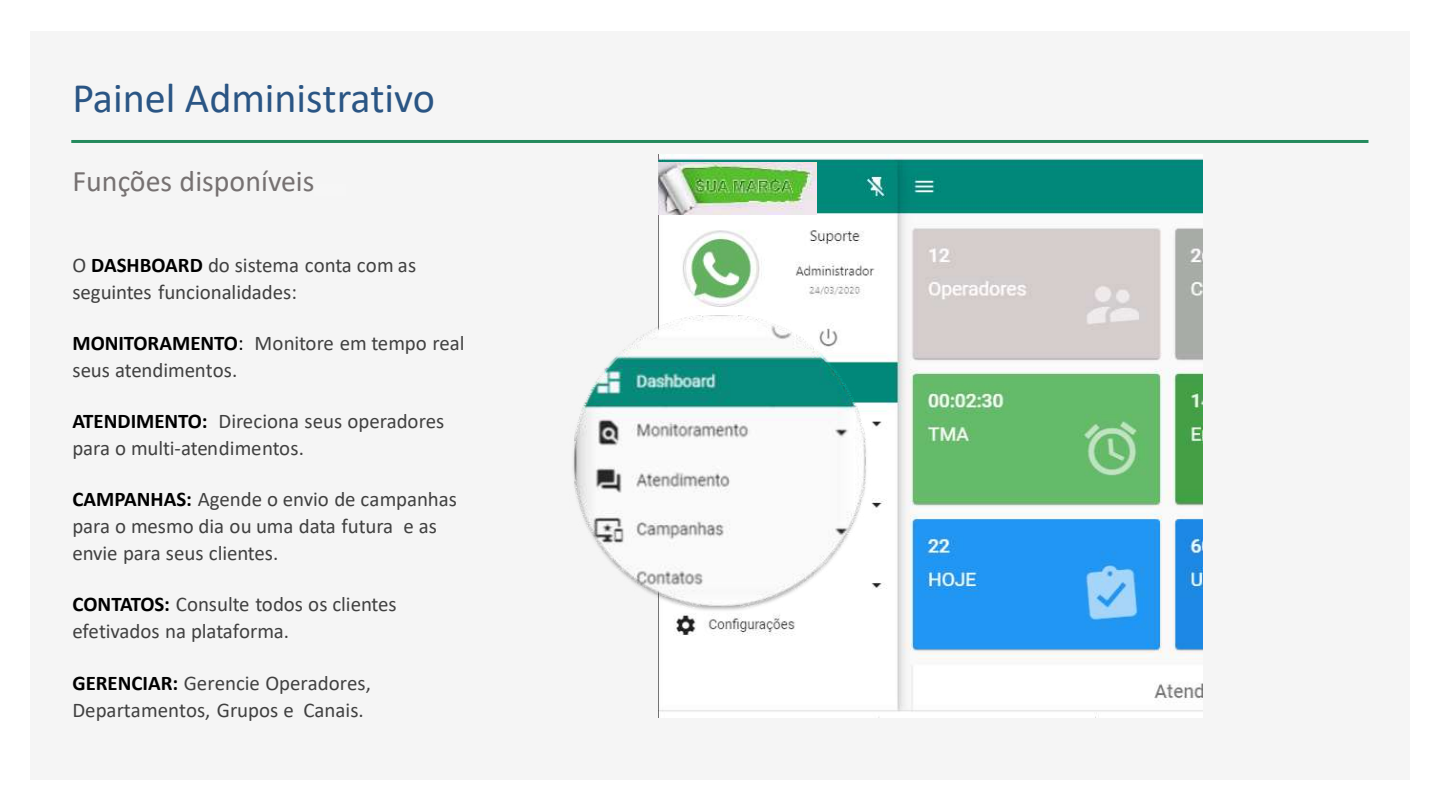
<style>
.page{position:relative;width:1440px;height:810px;background:#fff}
.page>*{position:absolute;margin:0;border:0;box-sizing:border-box;transform-origin:0 0}
.t1{font:42.15px "Calibri";color:#2a5584}
.t2{font:29.85px "Calibri";color:#767171}
.t3{font:20.85px/27px "Calibri";letter-spacing:-.005em;color:#404040}
.s1{font-weight:700;color:#000}
.s2{color:#000}
</style>
<div class="page">
<div style="left:30px;top:31px;width:1380px;height:748px;background:#f5f5f5"></div>
<hr style="left:71px;top:140px;width:1297px;height:3px;background:#248a5d">
<img style="left:658px;top:155px;width:544px;height:563px">
<img style="left:573px;top:313px;width:297px;height:301px">
<img style="left:659px;top:163px;width:157px;height:51px">
<h1 class="t1" style="left:72px;top:69px;width:364px">Painel Administrativo</h1>
<h2 class="t2" style="left:72px;top:161px;width:266px">Funções disponíveis...</h2>
<p class="t3" style="left:72px;top:251px;width:345px">O <span class="s1">DASHBOARD</span> do sistema conta com as seguintes funcionalidades:</p>
<p class="t3" style="left:72px;top:329px;width:394px"><span class="s1">MONITORAMENTO</span><span class="s2">:</span> Monitore em tempo real seus atendimentos.</p>
<p class="t3" style="left:72px;top:408px;width:373px"><span class="s1">ATENDIMENTO:</span> Direciona seus operadores para o multi-atendimentos.</p>
<p class="t3" style="left:72px;top:485px;width:386px"><span class="s1">CAMPANHAS:</span> Agende o envio de campanhas para o mesmo dia ou uma data futura e as envie para seus clientes.</p>
<p class="t3" style="left:72px;top:590px;width:326px"><span class="s1">CONTATOS:</span> Consulte todos os clientes efetivados na plataforma.</p>
<p class="t3" style="left:72px;top:669px;width:300px"><span class="s1">GERENCIAR:</span> Gerencie Operadores,<br>Departamentos, Grupos e Canais.</p>
</div>
